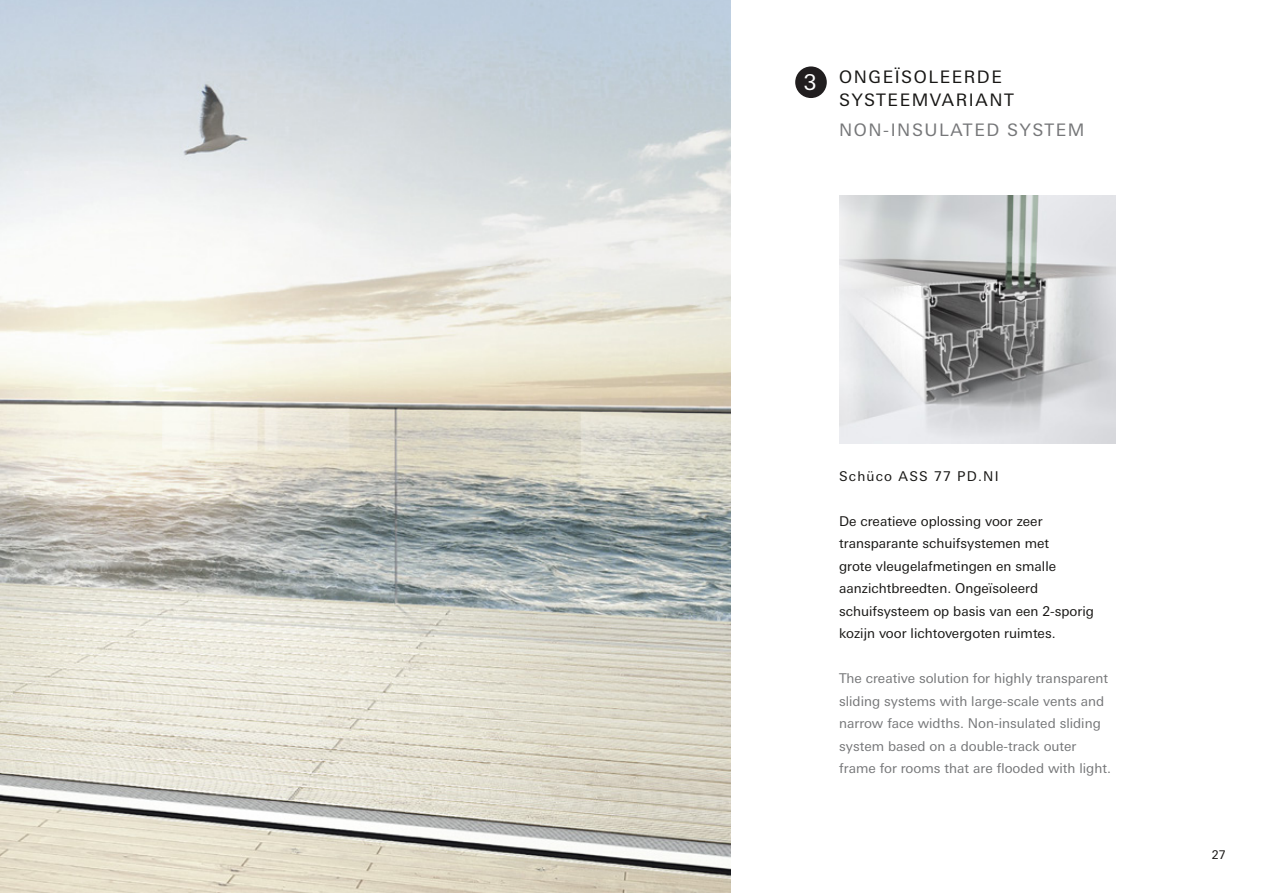
<style>
.page{position:relative;width:1263px;height:893px;background:#fff}
.page>*{position:absolute;margin:0;border:0;box-sizing:border-box;transform-origin:0 0}
.t1{font:21.75px "Univers For Schueco 430 Reg";color:#fff}
.t2{font:17.25px/22.5px "Univers For Schueco 430 Reg";letter-spacing:.09em;color:#181715}
.t3{font:17.25px "Univers For Schueco 430 Reg";letter-spacing:.09em;color:#767779}
.t4{font:13.5px/22.5px "Univers For Schueco 430 Reg";color:#181715}
.t5{font:13.5px/22.5px "Univers For Schueco 430 Reg";color:#767779}
.t6{font:13.5px "Univers For Schueco 430 Reg";letter-spacing:.09em;color:#181715}
.t7{font:12px "Univers For Schueco 430 Reg";color:#181715}
</style>
<div class="page">
<img style="left:0;top:0;width:730px;height:893px">
<div style="left:795px;top:66px;width:32px;height:32px;background:#211e1f;border-radius:50%"></div>
<img style="left:839px;top:196px;width:276px;height:247px">
<h1 class="t1" style="left:804px;top:70px;width:14px">3</h1>
<p class="t2" style="left:839px;top:66px;width:176px">ONGEÏSOLEERDE<br>SYSTEEMVARIANT</p>
<p class="t3" style="left:839px;top:119px;width:247px">NON-INSULATED SYSTEM</p>
<p class="t6" style="left:839px;top:468px;width:161px">Schüco ASS 77 PD.NI</p>
<p class="t4" style="left:839px;top:510px;width:256px">De creatieve oplossing voor zeer transparante schuifsystemen met<br>grote vleugelafmetingen en smalle aanzichtbreedten. Ongeïsoleerd schuifsysteem op basis van een 2-sporig kozijn voor lichtovergoten ruimtes.</p>
<p class="t5" style="left:839px;top:667px;width:273px">The creative solution for highly transparent sliding systems with large-scale vents and narrow face widths. Non-insulated sliding system based on a double-track outer frame for rooms that are flooded with light.</p>
<p class="t7" style="left:1212px;top:848px;width:15px">27</p>
</div>
